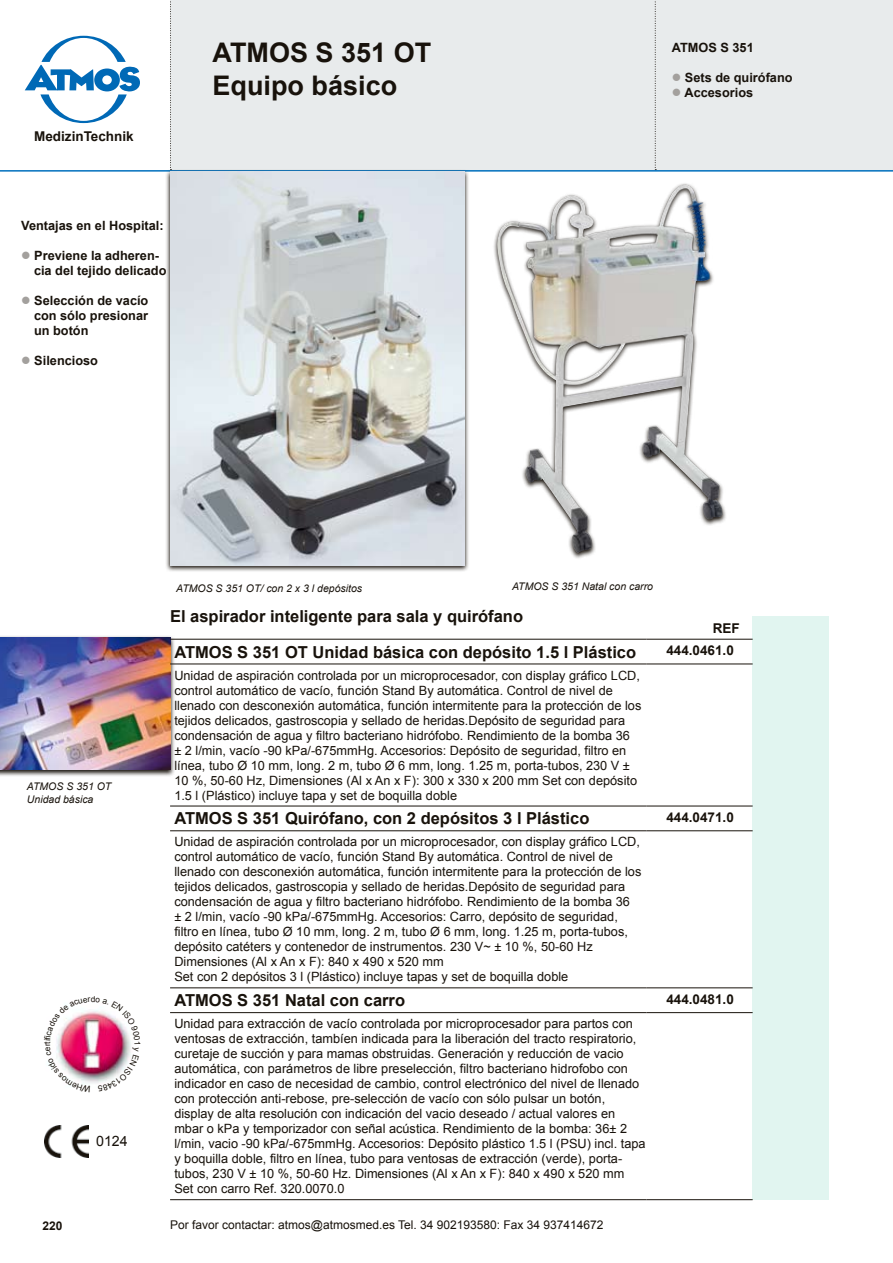
<style>
.page{position:relative;width:893px;height:1263px;background:#fff}
.page>*{position:absolute;margin:0;border:0;box-sizing:border-box;transform-origin:0 0}
.t1{font:700 27px/32.4px "Arial";color:#18120b}
.t2{font:700 16.5px "Arial";color:#18120b}
.t3{font:14.25px "Arial";color:#18120b}
.t4{font:700 13.5px "Arial";color:#18120b}
.t5{font:12.75px/15px "Arial";color:#18120b}
.t6{font:700 12.75px/15px "Arial";color:#18120b}
.t7{font:12px "Arial";color:#18120b}
.t8{font:700 12px "Arial";color:#18120b}
.t9{font:italic 10.5px/12.6px "Arial";color:#18120b}
.s1{color:#a3a09d}
</style>
<div class="page">
<div style="left:170px;top:0;width:723px;height:170px;background:#e8ebec"></div>
<svg style="left:655px;top:1px;width:1px;height:169px"></svg>
<svg style="left:170px;top:1px;width:1px;height:167px"></svg>
<hr style="left:0;top:170px;width:893px;height:2px;background:#006fbd">
<div style="left:753px;top:617px;width:76px;height:583px;background:#e1f5f0"></div>
<svg style="left:25px;top:36px;width:115px;height:87px"></svg>
<svg style="left:0;top:636px;width:181px;height:140px"></svg>
<img style="left:0;top:638px;width:170px;height:132px">
<img style="left:45px;top:1125px;width:44px;height:33px">
<svg style="left:165px;top:169px;width:310px;height:402px"></svg>
<img style="left:170px;top:172px;width:295px;height:394px">
<svg style="left:494px;top:183px;width:232px;height:376px"></svg>
<img style="left:497px;top:186px;width:185px;height:367px">
<hr style="left:170px;top:1199px;width:476px;height:1px;background:#18120b">
<hr style="left:646px;top:1199px;width:107px;height:1px;background:#18120b">
<hr style="left:170px;top:639px;width:476px;height:1px;background:#18120b">
<hr style="left:646px;top:639px;width:107px;height:1px;background:#18120b">
<hr style="left:170px;top:664px;width:476px;height:1px;background:#18120b">
<hr style="left:646px;top:664px;width:107px;height:1px;background:#18120b">
<hr style="left:170px;top:806px;width:476px;height:1px;background:#18120b">
<hr style="left:646px;top:806px;width:107px;height:1px;background:#18120b">
<hr style="left:170px;top:830px;width:476px;height:1px;background:#18120b">
<hr style="left:646px;top:830px;width:107px;height:1px;background:#18120b">
<hr style="left:170px;top:987px;width:476px;height:1px;background:#18120b">
<hr style="left:646px;top:987px;width:107px;height:1px;background:#18120b">
<hr style="left:170px;top:1012px;width:476px;height:1px;background:#18120b">
<hr style="left:646px;top:1012px;width:107px;height:1px;background:#18120b">
<img style="left:56px;top:1010px;width:75px;height:74px">
<p class="t4" style="left:34px;top:127px;width:101px">MedizinTechnik</p>
<p class="t6" style="left:21px;top:219px;width:144px">Ventajas en el Hospital:</p>
<p class="t6" style="left:34px;top:249px;width:134px;text-indent:-13px"><span class="s1">●</span> Previene la adheren&shy;cia del tejido delicado</p>
<p class="t6" style="left:34px;top:294px;width:116px;text-align:justify;text-indent:-13px"><span class="s1">●</span> Selección de vacío con sólo presionar un botón</p>
<p class="t6" style="left:21px;top:354px;width:78px"><span class="s1">●</span> Silencioso</p>
<h1 class="t1" style="left:213px;top:37px;width:220px">ATMOS S 351 OT<br>Equipo básico</h1>
<p class="t6" style="left:672px;top:40px;width:83px">ATMOS S 351</p>
<p class="t6" style="left:672px;top:70px;width:122px"><span class="s1">●</span> Sets de quirófano</p>
<p class="t6" style="left:672px;top:85px;width:83px"><span class="s1">●</span> Accesorios</p>
<p class="t9" style="left:176px;top:582px;width:187px">ATMOS S 351 OT/ con 2 x 3 l depósitos</p>
<p class="t9" style="left:512px;top:580px;width:143px">ATMOS S 351 Natal con carro</p>
<p class="t9" style="left:27px;top:780px;width:86px">ATMOS S 351 OT<br>Unidad básica</p>
<p class="t8" style="left:43px;top:1217px;width:22px">220</p>
<p class="t3" style="left:96px;top:1132px;width:33px">0124</p>
<p class="t2" style="left:170px;top:606px;width:355px">El aspirador inteligente para sala y quirófano</p>
<p class="t4" style="left:713px;top:619px;width:28px">REF</p>
<p class="t2" style="left:174px;top:641px;width:463px">ATMOS S 351 OT Unidad básica con depósito 1.5 l Plástico</p>
<p class="t4" style="left:666px;top:641px;width:69px">444.0461.0</p>
<p class="t5" style="left:174px;top:668px;width:469px">Unidad de aspiración controlada por un microprocesador, con display gráfico LCD, control automático de vacío, función Stand By automática. Control de nivel de llenado con desconexión automática, función intermitente para la protección de los tejidos delicados, gastroscopia y sellado de heridas.Depósito de seguridad para condensación de agua y filtro bacteriano hidrófobo. Rendimiento de la bomba 36<br>± 2 l/min, vacío -90 kPa/-675mmHg. Accesorios: Depósito de seguridad, filtro en línea, tubo Ø 10 mm, long. 2 m, tubo Ø 6 mm, long. 1.25 m, porta-tubos, 230 V ± 10 %, 50-60 Hz, Dimensiones (Al x An x F): 300 x 330 x 200 mm Set con depósito 1.5 l (Plástico) incluye tapa y set de boquilla doble</p>
<p class="t2" style="left:174px;top:808px;width:417px">ATMOS S 351 Quirófano, con 2 depósitos 3 l Plástico</p>
<p class="t4" style="left:666px;top:808px;width:69px">444.0471.0</p>
<p class="t5" style="left:174px;top:835px;width:469px">Unidad de aspiración controlada por un microprocesador, con display gráfico LCD, control automático de vacío, función Stand By automática. Control de nivel de llenado con desconexión automática, función intermitente para la protección de los tejidos delicados, gastroscopia y sellado de heridas.Depósito de seguridad para condensación de agua y filtro bacteriano hidrófobo. Rendimiento de la bomba 36<br>± 2 l/min, vacío -90 kPa/-675mmHg. Accesorios: Carro, depósito de seguridad, filtro en línea, tubo Ø 10 mm, long. 2 m, tubo Ø 6 mm, long. 1.25 m, porta-tubos, depósito catéters y contenedor de instrumentos. 230 V~ ± 10 %, 50-60 Hz Dimensiones (Al x An x F): 840 x 490 x 520 mm<br>Set con 2 depósitos 3 l (Plástico) incluye tapas y set de boquilla doble</p>
<p class="t2" style="left:174px;top:989px;width:232px">ATMOS S 351 Natal con carro</p>
<p class="t4" style="left:666px;top:990px;width:69px">444.0481.0</p>
<p class="t5" style="left:174px;top:1016px;width:473px">Unidad para extracción de vacío controlada por microprocesador para partos con ventosas de extracción, tambíen indicada para la liberación del tracto respiratorio, curetaje de succión y para mamas obstruidas. Generación y reducción de vacio automática, con parámetros de libre preselección, filtro bacteriano hidrofobo con indicador en caso de necesidad de cambio, control electrónico del nivel de llenado con protección anti-rebose, pre-selección de vacío con sólo pulsar un botón, display de alta resolución con indicación del vacio deseado / actual valores en mbar o kPa y temporizador con señal acústica. Rendimiento de la bomba: 36± 2 l/min, vacio -90 kPa/-675mmHg. Accesorios: Depósito plástico 1.5 l (PSU) incl. tapa y boquilla doble, filtro en línea, tubo para ventosas de extracción (verde), porta&shy;tubos, 230 V ± 10 %, 50-60 Hz. Dimensiones (Al x An x F): 840 x 490 x 520 mm Set con carro Ref. 320.0070.0</p>
<p class="t7" style="left:170px;top:1217px;width:435px">Por favor contactar: atmos@atmosmed.es Tel. 34 902193580: Fax 34 937414672</p>
</div>
